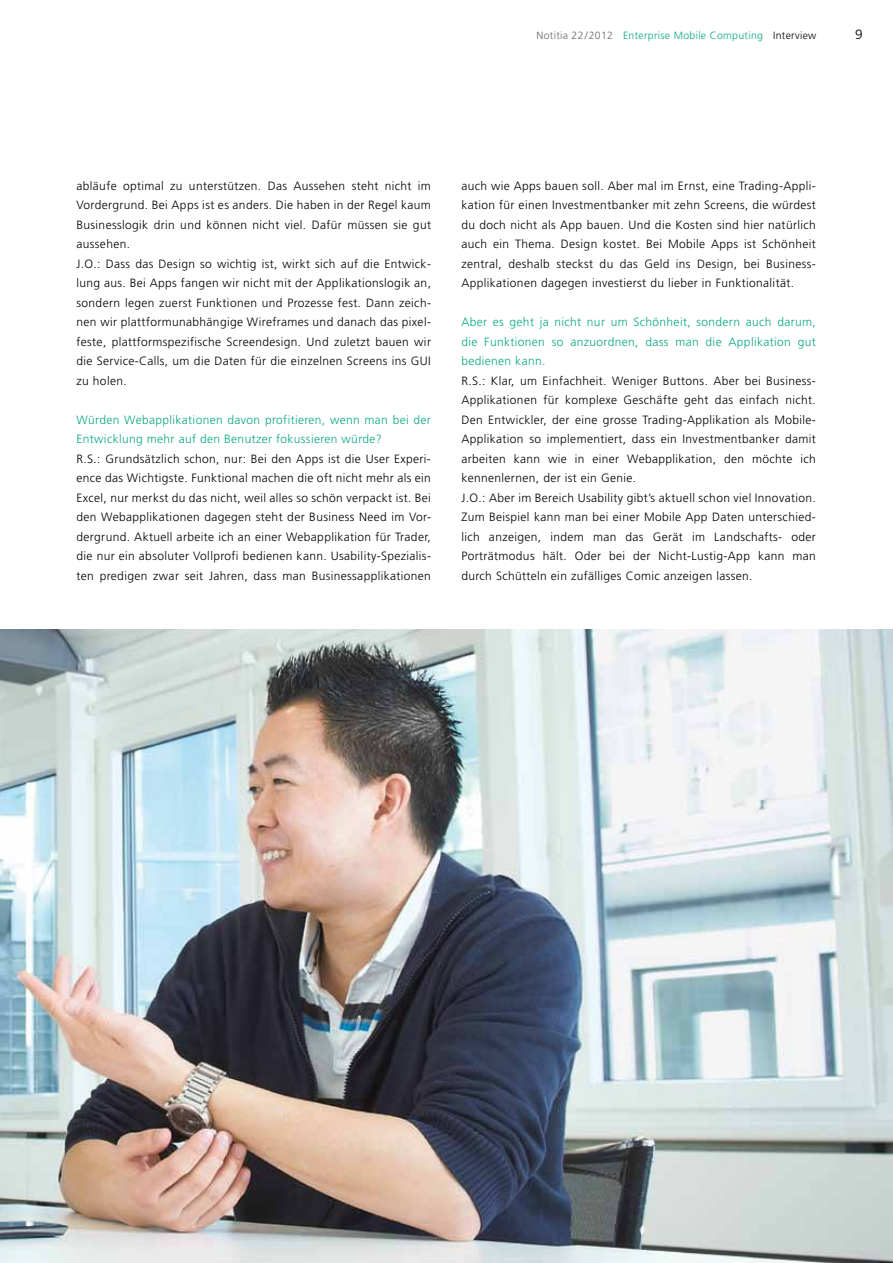
<style>
.page{position:relative;width:893px;height:1263px;background:#fff}
.page>*{position:absolute;margin:0;border:0;box-sizing:border-box;transform-origin:0 0}
.t1{font:300 13.5px "Frutiger";color:#000}
.t2{font:300 12px/19.5px "Frutiger";letter-spacing:.03em;color:#000}
.t3{font:300 12px/19.5px "Frutiger";letter-spacing:.03em;color:#0aa783}
.t4{font:300 10.5px "Frutiger";letter-spacing:.03em;color:#0aa783}
.s1{color:#6a6864}
.s2{color:#000}
</style>
<div class="page">
<img style="left:0;top:629px;width:893px;height:634px">
<p class="t4" style="left:536px;top:29px;width:281px"><span class="s1">Notitia 22/2012</span> Enterprise Mobile Computing <span class="s2">Interview</span></p>
<p class="t1" style="left:855px;top:27px;width:9px">9</p>
<p class="t2" style="left:77px;top:176px;width:356px">abläufe optimal zu unterstützen. Das Aussehen steht nicht im Vordergrund. Bei Apps ist es anders. Die haben in der Regel kaum Businesslogik drin und können nicht viel. Dafür müssen sie gut aussehen.<br>J.O.: Dass das Design so wichtig ist, wirkt sich auf die Entwick&shy;lung aus. Bei Apps fangen wir nicht mit der Applikationslogik an, sondern legen zuerst Funktionen und Prozesse fest. Dann zeich&shy;nen wir plattformunabhängige Wireframes und danach das pixel&shy;feste, plattformspezifische Screendesign. Und zuletzt bauen wir die Service-Calls, um die Daten für die einzelnen Screens ins GUI zu holen.</p>
<p class="t3" style="left:77px;top:410px;width:356px">Würden Webapplikationen davon profitieren, wenn man bei der<br>Entwicklung mehr auf den Benutzer fokussieren würde?</p>
<p class="t2" style="left:77px;top:449px;width:356px;text-align:justify">R.S.: Grundsätzlich schon, nur: Bei den Apps ist die User Experi&shy;ence das Wichtigste. Funktional machen die oft nicht mehr als ein Excel, nur merkst du das nicht, weil alles so schön verpackt ist. Bei den Webapplikationen dagegen steht der Business Need im Vor&shy;dergrund. Aktuell arbeite ich an einer Webapplikation für Trader, die nur ein absoluter Vollprofi bedienen kann. Usability-Spezialis&shy;ten predigen zwar seit Jahren, dass man Businessapplikationen</p>
<p class="t2" style="left:461px;top:176px;width:356px;text-align:justify">auch wie Apps bauen soll. Aber mal im Ernst, eine Trading-Appli&shy;kation für einen Investmentbanker mit zehn Screens, die würdest du doch nicht als App bauen. Und die Kosten sind hier natürlich auch ein Thema. Design kostet. Bei Mobile Apps ist Schönheit zentral, deshalb steckst du das Geld ins Design, bei Business-Applikationen dagegen investierst du lieber in Funktionalität.</p>
<p class="t3" style="left:461px;top:312px;width:356px;text-align:justify">Aber es geht ja nicht nur um Schönheit, sondern auch darum, die Funktionen so anzuordnen, dass man die Applikation gut bedienen kann.</p>
<p class="t2" style="left:461px;top:371px;width:356px">R.S.: Klar, um Einfachheit. Weniger Buttons. Aber bei Business-Applikationen für komplexe Geschäfte geht das einfach nicht.<br>Den Entwickler, der eine grosse Trading-Applikation als Mobile-Applikation so implementiert, dass ein Investmentbanker damit arbeiten kann wie in einer Webapplikation, den möchte ich kennenlernen, der ist ein Genie.<br>J.O.: Aber im Bereich Usability gibt’s aktuell schon viel Innovation.<br>Zum Beispiel kann man bei einer Mobile App Daten unterschied&shy;lich anzeigen, indem man das Gerät im Landschafts- oder Porträtmodus hält. Oder bei der Nicht-Lustig-App kann man durch Schütteln ein zufälliges Comic anzeigen lassen.</p>
</div>
